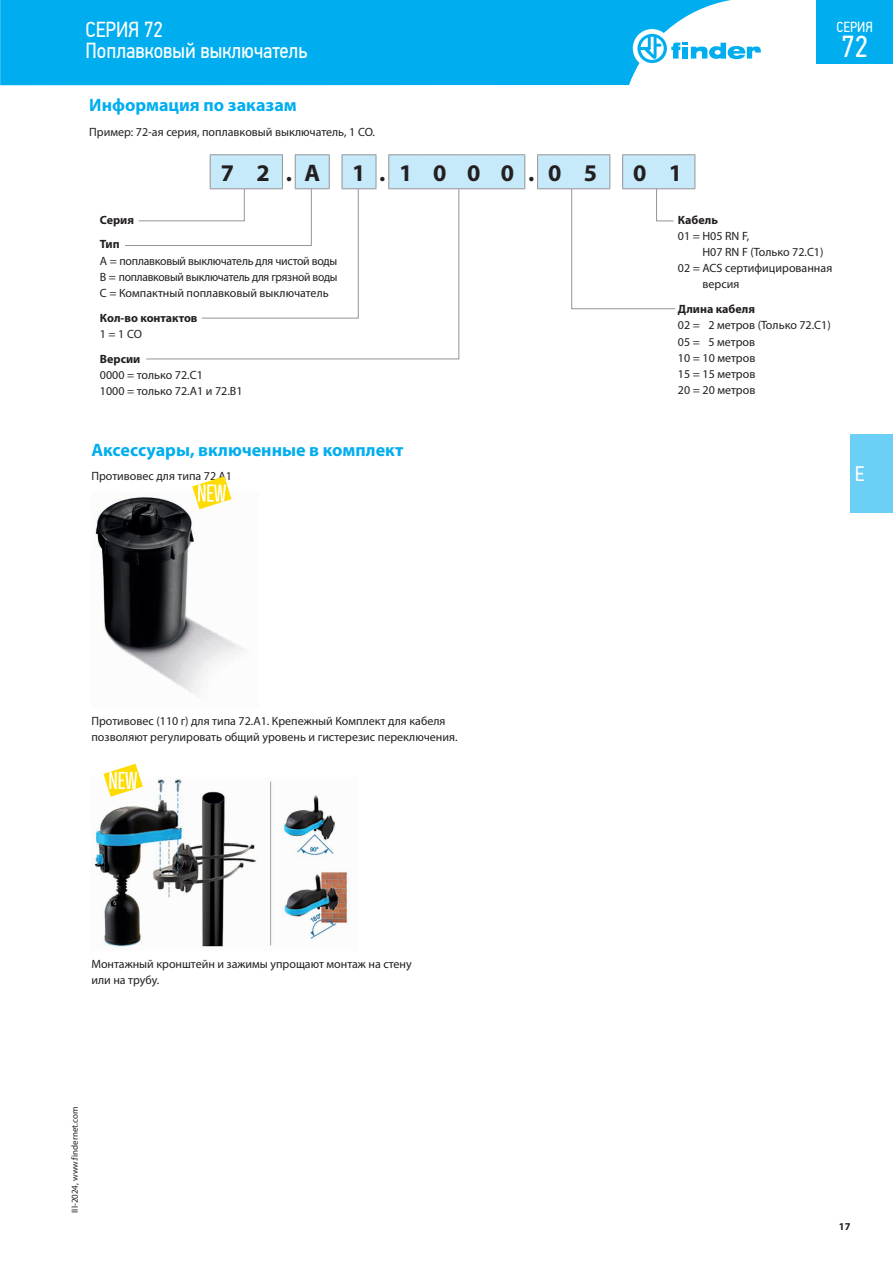
<style>
.page{position:relative;width:893px;height:1263px;background:#fff}
.page>*{position:absolute;margin:0;border:0;box-sizing:border-box;transform-origin:0 0}
.t1{font:30.3px "PF Din Text Cond Pro";color:#fff}
.t2{font:700 24px "Myriad Pro";color:#231f20}
.t3{font:21.75px/21px "PF Din Text Cond Pro";color:#fff}
.t4{font:21px "PF Din Text Cond Pro";color:#fff}
.t5{font:700 18px "Myriad Pro";color:#00aeef}
.t6{font:14.55px "PF Din Text Cond Pro";color:#fff}
.t7{font:12px/16.2px "Myriad Pro";color:#231f20}
.t8{font:700 12px/24.8px "Myriad Pro";color:#231f20}
.t9{font:700 10.5px "Myriad Pro";color:#231f20}
.t10{font:9px "Myriad Pro";color:#231f20}
</style>
<div class="page">
<div style="left:850px;top:434px;width:43px;height:78px;background:#6bcff6"></div>
<div style="left:0;top:0;width:731px;height:85px;background:#00aeef"></div>
<div style="left:633px;top:29px;width:38px;height:39px;background:#fff;border-radius:50%"></div>
<svg style="left:637px;top:34px;width:124px;height:29px"></svg>
<div style="left:816px;top:0;width:77px;height:64px;background:#00aeef"></div>
<hr style="left:695px;top:155px;width:1px;height:33px;background:#939598">
<img style="left:95px;top:496px;width:148px;height:200px">
<img style="left:91px;top:777px;width:260px;height:173px">
<svg style="left:146px;top:319px;width:314px;height:41px"></svg>
<svg style="left:125px;top:154px;width:570px;height:165px"></svg>
<svg style="left:103px;top:764px;width:40px;height:33px"></svg>
<svg style="left:192px;top:476px;width:40px;height:33px"></svg>
<p class="t6" style="left:837px;top:19px;width:38px">СЕРИЯ</p>
<h1 class="t1" style="left:841px;top:28px;width:28px">72</h1>
<h3 class="t3" style="left:85px;top:19px;width:223px">СЕРИЯ 72<br>Поплавковый выключатель</h3>
<h3 class="t5" style="left:89px;top:93px;width:209px">Информация по заказам</h3>
<p class="t7" style="left:89px;top:124px;width:287px">Пример: 72-ая серия, поплавковый выключатель, 1 CO.</p>
<h2 class="t2" style="left:221px;top:157px;width:101px">7 2.A</h2>
<h2 class="t2" style="left:352px;top:157px;width:246px">1.1 0 0 0.0 5</h2>
<h2 class="t2" style="left:633px;top:157px;width:51px">0 1</h2>
<p class="t8" style="left:100px;top:207px;width:36px">Серия<br>Тип</p>
<p class="t7" style="left:100px;top:252px;width:239px;text-align:justify">A = поплавковый выключатель для чистой воды B = поплавковый выключатель для грязной воды C = Компактный поплавковый выключатель</p>
<p class="t8" style="left:100px;top:305px;width:99px">Кол-во контактов</p>
<p class="t7" style="left:100px;top:326px;width:44px">1 = 1 CO</p>
<p class="t8" style="left:100px;top:346px;width:42px">Версии</p>
<p class="t7" style="left:100px;top:366px;width:144px">0000 = только 72.C1<br>1000 = только 72.A1 и 72.B1</p>
<p class="t8" style="left:678px;top:207px;width:42px">Кабель</p>
<p class="t7" style="left:678px;top:228px;width:73px">01 = H05 RN F,</p>
<p class="t7" style="left:702px;top:244px;width:123px">H07 RN F (Только 72.C1)</p>
<p class="t7" style="left:678px;top:260px;width:156px">02 = ACS сертифицированная</p>
<p class="t7" style="left:702px;top:276px;width:38px">версия</p>
<p class="t8" style="left:678px;top:296px;width:79px">Длина кабеля</p>
<p class="t7" style="left:678px;top:317px;width:154px">02 = 2 метров (Только 72.C1)<br>05 = 5 метров<br>10 = 10 метров<br>15 = 15 метров<br>20 = 20 метров</p>
<h3 class="t5" style="left:91px;top:438px;width:313px">Аксессуары, включенные в комплект</h3>
<p class="t7" style="left:91px;top:467px;width:142px">Противовес для типа 72.A1</p>
<p class="t7" style="left:91px;top:712px;width:368px">Противовес (110 г) для типа 72.А1. Крепежный Комплект для кабеля позволяют регулировать общий уровень и гистерезис переключения.</p>
<p class="t7" style="left:91px;top:955px;width:322px">Монтажный кронштейн и зажимы упрощают монтаж на стену или на трубу.</p>
<p class="t10" style="left:69px;top:1213px;width:108px;rotate:-90deg">III-2024, www.findernet.com</p>
<h3 class="t4" style="left:855px;top:461px;width:11px">E</h3>
<p class="t9" style="left:839px;top:1219px;width:13px">17</p>
</div>
